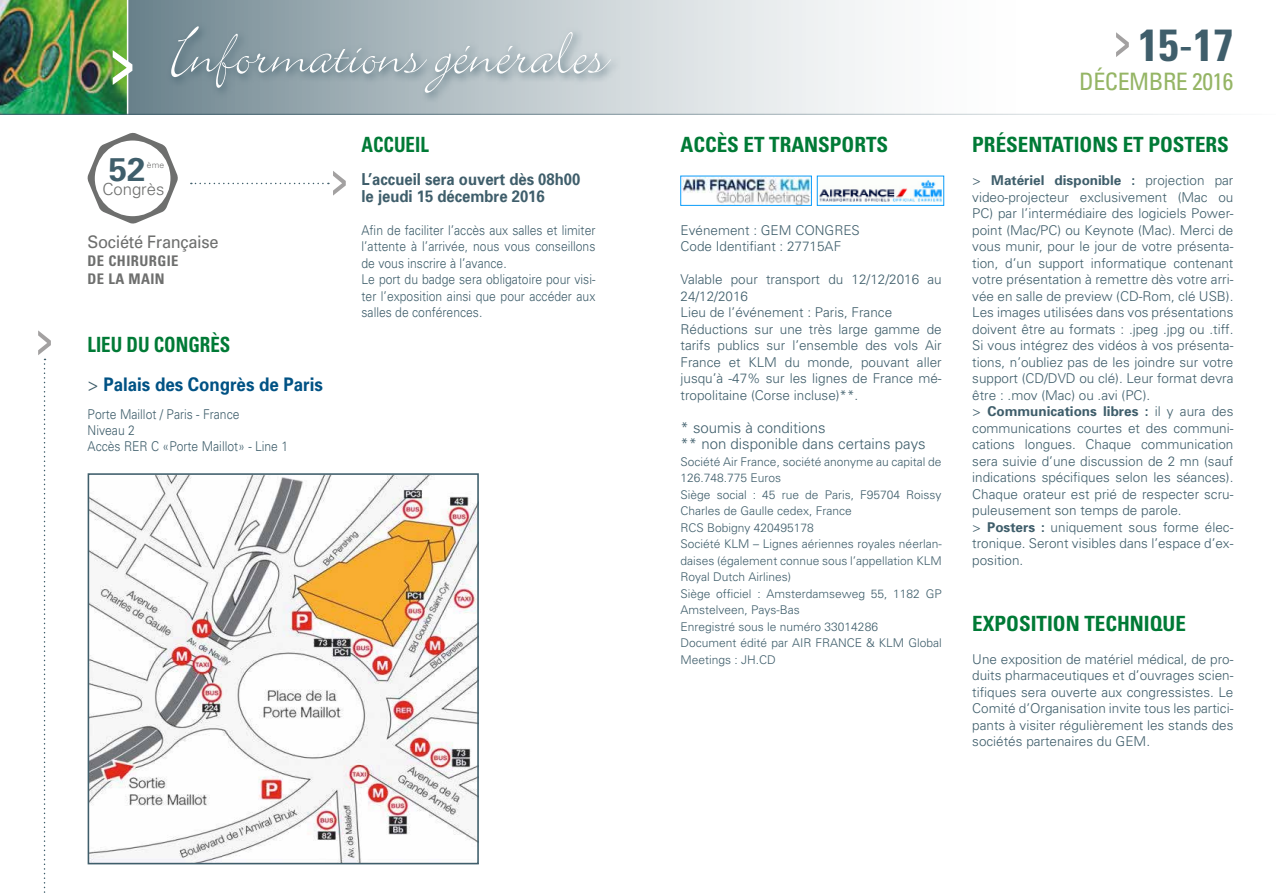
<style>
.page{position:relative;width:1276px;height:893px;background:#fff}
.page>*{position:absolute;margin:0;border:0;box-sizing:border-box;transform-origin:0 0}
.t1{font:75px "Bickley Script Let Plain";color:#fff;scale:.9 1}
.t2{font:700 condensed 45px "Univers";color:#3f5e6b}
.t3{font:700 32.85px "Univers";color:#3f5e6b}
.t4{font:condensed 24px "Univers";letter-spacing:-.02em;color:#95b565}
.t5{font:700 condensed 21px "Univers";color:#007a36}
.t6{font:700 condensed 21px "Univers";color:#007a36;scale:.9 1}
.t7{font:700 18.75px "Univers";color:#005284;scale:.9 1}
.t8{font:17.25px "Univers";letter-spacing:-.02em;color:#6e6f6e;scale:.95 1}
.t9{font:300 16.65px "Univers";color:#6e6f6e}
.t10{font:700 16.5px/16.5px "Univers";color:#3f5e6b;scale:.9 1}
.t11{font:300 15px/16.5px "Univers";color:#3f5e6b}
.t12{font:700 condensed 14.55px/18px "Univers";letter-spacing:.03em;color:#6e6f6e}
.t13{font:300 13.5px/16.5px "Univers";color:#3f5e6b}
.t14{font:300 13.5px/16.5px "Univers";color:#3f5e6b;scale:.9 1}
.t15{font:300 12px/16.5px "Univers";color:#3f5e6b}
.t16{font:300 8.55px "Univers";color:#6e6f6e}
.s1{font-weight:300;color:#3f5e6b}
.s2{font-weight:400}
.s3{font-weight:700}
</style>
<div class="page">
<img style="left:682px;top:178px;width:127px;height:26px">
<div style="left:680px;top:176px;width:131px;height:30px;border:1px solid #0b9cf9"></div>
<img style="left:819px;top:180px;width:123px;height:22px">
<div style="left:817px;top:176px;width:127px;height:30px;border:1px solid #0b9cf9"></div>
<img style="left:91px;top:476px;width:385px;height:385px">
<div style="left:88px;top:473px;width:391px;height:391px;border:2px solid #3f5e6b"></div>
<svg style="left:191px;top:171px;width:155px;height:25px"></svg>
<svg style="left:38px;top:330px;width:13px;height:563px"></svg>
<svg style="left:87px;top:132px;width:91px;height:92px"></svg>
<svg style="left:128px;top:0;width:888px;height:114px"></svg>
<img style="left:0;top:0;width:127px;height:114px">
<svg style="left:113px;top:50px;width:19px;height:35px"></svg>
<svg style="left:166px;top:22px;width:455px;height:81px;background:#9fafb5"></svg>
<hr style="left:127px;top:0;width:1px;height:115px;background:#fff">
<hr style="left:0;top:114px;width:1276px;height:1px;background:#3f5e6b">
<svg style="left:1116px;top:32px;width:12px;height:25px"></svg>
<h1 class="t1" style="left:171px;top:20px;width:485px">Informations générales</h1>
<h3 class="t3" style="left:109px;top:148px;width:38px">52</h3>
<p class="t9" style="left:102px;top:179px;width:64px">Congrès</p>
<p class="t16" style="left:147px;top:160px;width:19px">ème</p>
<p class="t8" style="left:88px;top:231px;width:139px">Société Française</p>
<p class="t12" style="left:88px;top:251px;width:92px">DE CHIRURGIE<br>DE LA MAIN</p>
<h3 class="t6" style="left:88px;top:332px;width:160px">LIEU DU CONGRÈS</h3>
<h3 class="t7" style="left:88px;top:372px;width:263px"><span class="s1">&gt;</span> Palais des Congrès de Paris</h3>
<p class="t14" style="left:88px;top:405px;width:224px">Porte Maillot / Paris - France<br>Niveau 2<br>Accès RER C «Porte Maillot» - Line 1</p>
<h3 class="t6" style="left:361px;top:132px;width:76px">ACCUEIL</h3>
<p class="t10" style="left:361px;top:171px;width:245px">L’accueil sera ouvert dès 08h00 le jeudi 15 décembre 2016</p>
<p class="t14" style="left:361px;top:221px;width:261px">Afin de faciliter l’accès aux salles et limiter l’attente à l’arrivée, nous vous conseillons de vous inscrire à l’avance.<br>Le port du badge sera obligatoire pour visi&shy;ter l’exposition ainsi que pour accéder aux salles de conférences.</p>
<h3 class="t5" style="left:680px;top:132px;width:209px">ACCÈS ET TRANSPORTS</h3>
<p class="t13" style="left:680px;top:221px;width:181px">Evénement : GEM CONGRES<br>Code Identifiant : 27715AF</p>
<p class="t13" style="left:680px;top:271px;width:263px">Valable pour transport du 12/12/2016 au 24/12/2016<br>Lieu de l’événement : Paris, France Réductions sur une très large gamme de tarifs publics sur l’ensemble des vols Air France et KLM du monde, pouvant aller jusqu’à -47% sur les lignes de France mé&shy;tropolitaine (Corse incluse)**.</p>
<p class="t11" style="left:680px;top:419px;width:247px">* soumis à conditions<br>** non disponible dans certains pays</p>
<p class="t15" style="left:680px;top:453px;width:263px">Société Air France, société anonyme au capital de 126.748.775 Euros<br>Siège social : 45 rue de Paris, F95704 Roissy Charles de Gaulle cedex, France<br>RCS Bobigny 420495178<br>Société KLM – Lignes aériennes royales néerlan&shy;daises (également connue sous l’appellation KLM Royal Dutch Airlines)<br>Siège officiel : Amsterdamseweg 55, 1182 GP Amstelveen, Pays-Bas<br>Enregistré sous le numéro 33014286<br>Document édité par AIR FRANCE &amp; KLM Global Meetings : JH.CD</p>
<h2 class="t2" style="left:1138px;top:18px;width:96px">15<span class="s2">-</span>17</h2>
<h3 class="t4" style="left:1079px;top:66px;width:156px">DÉCEMBRE 2016</h3>
<h3 class="t5" style="left:972px;top:132px;width:258px">PRÉSENTATIONS ET POSTERS</h3>
<p class="t13" style="left:972px;top:172px;width:263px">&gt; <span class="s3">Matériel disponible :</span> projection par video-projecteur exclusivement (Mac ou PC) par l’intermédiaire des logiciels Power&shy;point (Mac/PC) ou Keynote (Mac). Merci de vous munir, pour le jour de votre présenta&shy;tion, d’un support informatique contenant votre présentation à remettre dès votre arri&shy;vée en salle de preview (CD-Rom, clé USB).<br>Les images utilisées dans vos présentations doivent être au formats : .jpeg .jpg ou .tiff.<br>Si vous intégrez des vidéos à vos présenta&shy;tions, n’oubliez pas de les joindre sur votre support (CD/DVD ou clé). Leur format devra être : .mov (Mac) ou .avi (PC).<br>&gt; <span class="s3">Communications libres :</span> il y aura des communications courtes et des communi&shy;cations longues. Chaque communication sera suivie d’une discussion de 2 mn (sauf indications spécifiques selon les séances).<br>Chaque orateur est prié de respecter scru&shy;puleusement son temps de parole.<br>&gt; <span class="s3">Posters :</span> uniquement sous forme élec&shy;tronique. Seront visibles dans l’espace d’ex&shy;position.</p>
<h3 class="t5" style="left:972px;top:610px;width:215px">EXPOSITION TECHNIQUE</h3>
<p class="t13" style="left:972px;top:650px;width:263px;text-align:justify">Une exposition de matériel médical, de pro&shy;duits pharmaceutiques et d’ouvrages scien&shy;tifiques sera ouverte aux congressistes. Le Comité d’Organisation invite tous les partici&shy;pants à visiter régulièrement les stands des sociétés partenaires du GEM.</p>
</div>
